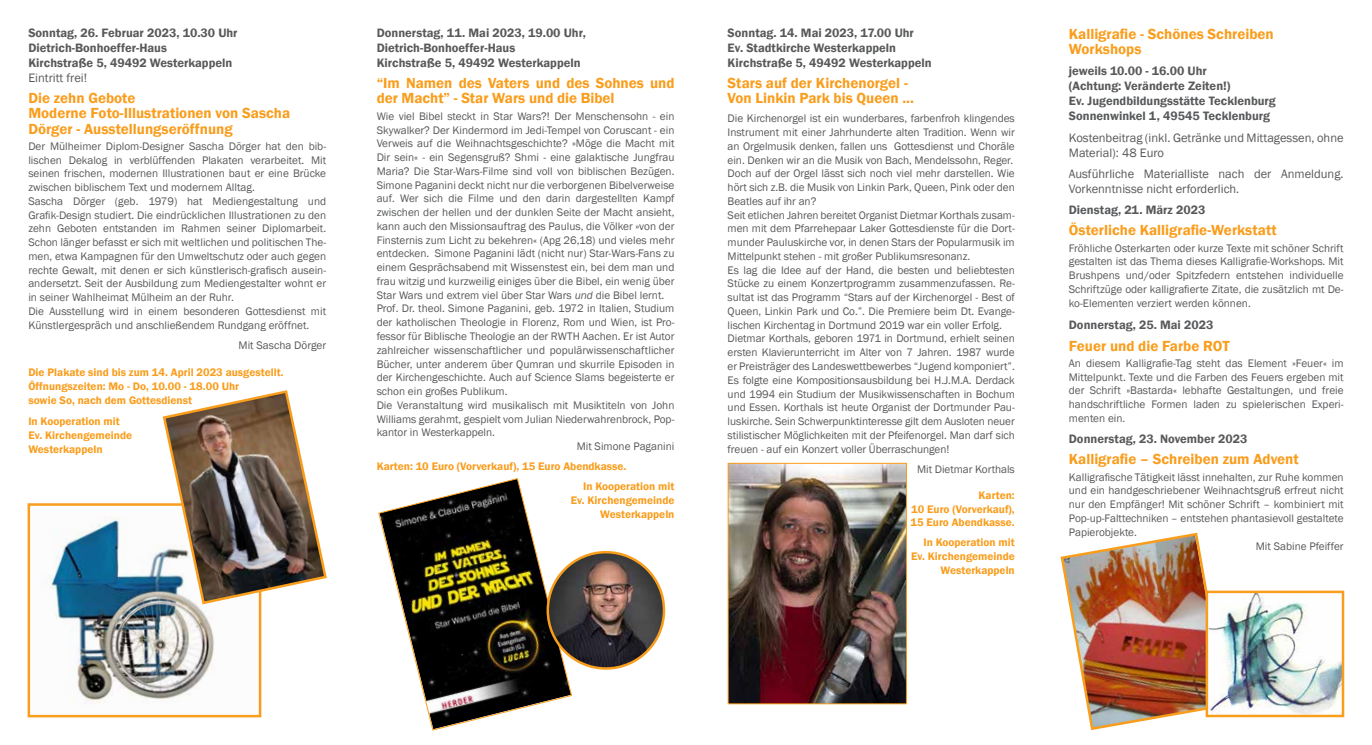
<style>
.page{position:relative;width:1372px;height:745px;background:#fff}
.page>*{position:absolute;margin:0;border:0;box-sizing:border-box;transform-origin:0 0}
.t1{font:600 15px/15px "Franklin Gothic";color:#f99d1c}
.t2{font:600 12.5px/15px "Franklin Gothic";color:#58595b}
.t3{font:12.5px/15px "Franklin Gothic";color:#58595b}
.t4{font:11.25px/13.8px "Franklin Gothic";color:#58595b}
.t5{font:600 11.25px/13.8px "Franklin Gothic";color:#f99d1c}
.s1{font-style:italic}
</style>
<div class="page">
<img style="left:46px;top:516px;width:168px;height:188px">
<div style="left:28px;top:503px;width:233px;height:214px;border:2px solid #f99d1c"></div>
<svg style="left:378px;top:478px;width:194px;height:252px"></svg>
<img style="left:1060px;top:532px;width:168px;height:199px">
<img style="left:161px;top:390px;width:166px;height:215px">
<img style="left:548px;top:552px;width:116px;height:116px;border-radius:58px">
<div style="left:546px;top:550px;width:119px;height:119px;border:2px solid #f99d1c;border-radius:50%"></div>
<img style="left:729px;top:464px;width:175px;height:237px">
<div style="left:727px;top:462px;width:179px;height:241px;border:1px solid #f99d1c"></div>
<img style="left:1208px;top:593px;width:133px;height:120px">
<div style="left:1205px;top:590px;width:139px;height:126px;border:2px solid #f99d1c"></div>
<p class="t2" style="left:28px;top:26px;width:211px">Sonntag, 26. Februar 2023, 10.30 Uhr<br>Dietrich-Bonhoeffer-Haus<br>Kirchstraße 5, 49492 Westerkappeln</p>
<p class="t3" style="left:28px;top:71px;width:60px">Eintritt frei!</p>
<h1 class="t1" style="left:28px;top:91px;width:263px">Die zehn Gebote<br>Moderne Foto-Illustrationen von Sascha<br>Dörger - Ausstellungseröffnung</h1>
<p class="t4" style="left:28px;top:139px;width:299px">Der Mülheimer Diplom-Designer Sascha Dörger hat den bib&shy;lischen Dekalog in verblüffenden Plakaten verarbeitet. Mit seinen frischen, modernen Illustrationen baut er eine Brücke zwischen biblischem Text und modernem Alltag.<br>Sascha Dörger (geb. 1979) hat Mediengestaltung und Grafik-Design studiert. Die eindrücklichen Illustrationen zu den zehn Geboten entstanden im Rahmen seiner Diplomarbeit.<br>Schon länger befasst er sich mit weltlichen und politischen The&shy;men, etwa Kampagnen für den Umweltschutz oder auch gegen rechte Gewalt, mit denen er sich künstlerisch-grafisch ausein&shy;andersetzt. Seit der Ausbildung zum Mediengestalter wohnt er in seiner Wahlheimat Mülheim an der Ruhr.<br>Die Ausstellung wird in einem besonderen Gottesdienst mit Künstlergespräch und anschließendem Rundgang eröffnet.</p>
<p class="t4" style="left:238px;top:338px;width:89px">Mit Sascha Dörger</p>
<p class="t5" style="left:28px;top:365px;width:257px">Die Plakate sind bis zum 14. April 2023 ausgestellt.<br>Öffnungszeiten: Mo - Do, 10.00 - 18.00 Uhr<br>sowie So, nach dem Gottesdienst</p>
<p class="t5" style="left:28px;top:414px;width:105px">In Kooperation mit<br>Ev. Kirchengemeinde<br>Westerkappeln</p>
<p class="t2" style="left:376px;top:26px;width:211px">Donnerstag, 11. Mai 2023, 19.00 Uhr,<br>Dietrich-Bonhoeffer-Haus<br>Kirchstraße 5, 49492 Westerkappeln</p>
<h1 class="t1" style="left:376px;top:76px;width:299px">“Im Namen des Vaters und des Sohnes und der Macht” - Star Wars und die Bibel</h1>
<p class="t4" style="left:376px;top:109px;width:299px">Wie viel Bibel steckt in Star Wars?! Der Menschensohn - ein</p>
<p class="t4" style="left:376px;top:123px;width:299px">Skywalker? Der Kindermord im Jedi-Tempel von Coruscant - ein</p>
<p class="t4" style="left:376px;top:137px;width:299px">Verweis auf die Weihnachtsgeschichte? »Möge die Macht mit</p>
<p class="t4" style="left:376px;top:150px;width:299px">Dir sein« - ein Segensgruß? Shmi - eine galaktische Jungfrau</p>
<p class="t4" style="left:376px;top:164px;width:299px">Maria? Die Star-Wars-Filme sind voll von biblischen Bezügen.</p>
<p class="t4" style="left:376px;top:178px;width:299px">Simone Paganini deckt nicht nur die verborgenen Bibelverweise</p>
<p class="t4" style="left:376px;top:192px;width:299px">auf. Wer sich die Filme und den darin dargestellten Kampf</p>
<p class="t4" style="left:376px;top:205px;width:299px">zwischen der hellen und der dunklen Seite der Macht ansieht,</p>
<p class="t4" style="left:376px;top:219px;width:299px">kann auch den Missionsauftrag des Paulus, die Völker »von der</p>
<p class="t4" style="left:376px;top:233px;width:299px">Finsternis zum Licht zu bekehren« (Apg 26,18) und vieles mehr</p>
<p class="t4" style="left:376px;top:247px;width:299px">entdecken. Simone Paganini lädt (nicht nur) Star-Wars-Fans zu</p>
<p class="t4" style="left:376px;top:260px;width:299px">einem Gesprächsabend mit Wissenstest ein, bei dem man und</p>
<p class="t4" style="left:376px;top:274px;width:299px">frau witzig und kurzweilig einiges über die Bibel, ein wenig über</p>
<p class="t4" style="left:376px;top:288px;width:289px">Star Wars und extrem viel über Star Wars <span class="s1">und</span> die Bibel lernt.</p>
<p class="t4" style="left:376px;top:302px;width:299px">Prof. Dr. theol. Simone Paganini, geb. 1972 in Italien, Studium</p>
<p class="t4" style="left:376px;top:315px;width:299px">der katholischen Theologie in Florenz, Rom und Wien, ist Pro-</p>
<p class="t4" style="left:376px;top:329px;width:299px">fessor für Biblische Theologie an der RWTH Aachen. Er ist Autor</p>
<p class="t4" style="left:376px;top:343px;width:299px">zahlreicher wissenschaftlicher und populärwissenschaftlicher</p>
<p class="t4" style="left:376px;top:357px;width:299px">Bücher, unter anderem über Qumran und skurrile Episoden in</p>
<p class="t4" style="left:376px;top:370px;width:299px">der Kirchengeschichte. Auch auf Science Slams begeisterte er</p>
<p class="t4" style="left:376px;top:384px;width:132px">schon ein großes Publikum.</p>
<p class="t4" style="left:376px;top:398px;width:299px">Die Veranstaltung wird musikalisch mit Musiktiteln von John</p>
<p class="t4" style="left:376px;top:412px;width:299px">Williams gerahmt, gespielt vom Julian Niederwahrenbrock, Pop-</p>
<p class="t4" style="left:376px;top:425px;width:120px">kantor in Westerkappeln.</p>
<p class="t4" style="left:576px;top:439px;width:99px">Mit Simone Paganini</p>
<p class="t5" style="left:583px;top:456px;width:93px;line-height:20px;text-indent:-206px">Karten: 10 Euro (Vorverkauf), 15 Euro Abendkasse.<br>In Kooperation mit</p>
<p class="t5" style="left:570px;top:493px;width:105px;text-align:right">Ev. Kirchengemeinde<br>Westerkappeln</p>
<p class="t2" style="left:727px;top:26px;width:205px">Sonntag. 14. Mai 2023, 17.00 Uhr<br>Ev. Stadtkirche Westerkappeln<br>Kirchstraße 5, 49492 Westerkappeln</p>
<h1 class="t1" style="left:727px;top:76px;width:188px">Stars auf der Kirchenorgel -<br>Von Linkin Park bis Queen ...</h1>
<p class="t4" style="left:727px;top:112px;width:289px">Die Kirchenorgel ist ein wunderbares, farbenfroh klingendes Instrument mit einer Jahrhunderte alten Tradition. Wenn wir an Orgelmusik denken, fallen uns Gottesdienst und Choräle ein. Denken wir an die Musik von Bach, Mendelssohn, Reger.<br>Doch auf der Orgel lässt sich noch viel mehr darstellen. Wie hört sich z.B. die Musik von Linkin Park, Queen, Pink oder den Beatles auf ihr an?<br>Seit etlichen Jahren bereitet Organist Dietmar Korthals zusam&shy;men mit dem Pfarrehepaar Laker Gottesdienste für die Dort&shy;munder Pauluskirche vor, in denen Stars der Popularmusik im Mittelpunkt stehen - mit großer Publikumsresonanz.<br>Es lag die Idee auf der Hand, die besten und beliebtesten Stücke zu einem Konzertprogramm zusammenzufassen. Re&shy;sultat ist das Programm “Stars auf der Kirchenorgel - Best of Queen, Linkin Park und Co.”. Die Premiere beim Dt. Evange&shy;lischen Kirchentag in Dortmund 2019 war ein voller Erfolg.<br>Dietmar Korthals, geboren 1971 in Dortmund, erhielt seinen ersten Klavierunterricht im Alter von 7 Jahren. 1987 wurde er Preisträger des Landeswettbewerbes “Jugend komponiert”.<br>Es folgte eine Kompositionsausbildung bei H.J.M.A. Derdack und 1994 ein Studium der Musikwissenschaften in Bochum und Essen. Korthals ist heute Organist der Dortmunder Pau&shy;luskirche. Sein Schwerpunktinteresse gilt dem Ausloten neuer stilistischer Möglichkeiten mit der Pfeifenorgel. Man darf sich freuen - auf ein Konzert voller Überraschungen!</p>
<p class="t4" style="left:917px;top:462px;width:99px">Mit Dietmar Korthals</p>
<p class="t5" style="left:910px;top:488px;width:106px;text-align:justify;text-indent:68px">Karten:<br>10 Euro (Vorverkauf), 15 Euro Abendkasse.</p>
<p class="t5" style="left:911px;top:535px;width:105px;text-align:right">In Kooperation mit<br>Ev. Kirchengemeinde<br>Westerkappeln</p>
<h1 class="t1" style="left:1068px;top:27px;width:206px">Kalligrafie - Schönes Schreiben<br>Workshops</h1>
<p class="t2" style="left:1068px;top:64px;width:208px">jeweils 10.00 - 16.00 Uhr<br>(Achtung: Veränderte Zeiten!)<br>Ev. Jugendbildungsstätte Tecklenburg Sonnenwinkel 1, 49545 Tecklenburg</p>
<p class="t3" style="left:1068px;top:130px;width:276px">Kostenbeitrag (inkl. Getränke und Mittagessen, ohne<br>Material): 48 Euro</p>
<p class="t3" style="left:1068px;top:166px;width:276px">Ausführliche Materialliste nach der Anmeldung.<br>Vorkenntnisse nicht erforderlich.</p>
<p class="t2" style="left:1068px;top:202px;width:138px">Dienstag, 21. März 2023</p>
<h1 class="t1" style="left:1068px;top:223px;width:209px">Österliche Kalligrafie-Werkstatt</h1>
<p class="t4" style="left:1068px;top:241px;width:276px;text-align:justify">Fröhliche Osterkarten oder kurze Texte mit schöner Schrift gestalten ist das Thema dieses Kalligrafie-Workshops. Mit Brushpens und/oder Spitzfedern entstehen individuelle Schriftzüge oder kalligrafierte Zitate, die zusätzlich mt De&shy;ko-Elementen verziert werden können.</p>
<p class="t2" style="left:1068px;top:317px;width:146px">Donnerstag, 25. Mai 2023</p>
<h1 class="t1" style="left:1068px;top:338px;width:162px">Feuer und die Farbe ROT</h1>
<p class="t4" style="left:1068px;top:356px;width:276px;text-align:justify">An diesem Kalligrafie-Tag steht das Element »Feuer« im Mittelpunkt. Texte und die Farben des Feuers ergeben mit der Schrift »Bastarda« lebhafte Gestaltungen, und freie handschriftliche Formen laden zu spielerischen Experi&shy;menten ein.</p>
<p class="t2" style="left:1068px;top:431px;width:180px">Donnerstag, 23. November 2023</p>
<h1 class="t1" style="left:1068px;top:452px;width:231px">Kalligrafie – Schreiben zum Advent</h1>
<p class="t4" style="left:1068px;top:470px;width:276px">Kalligrafische Tätigkeit lässt innehalten, zur Ruhe kommen</p>
<p class="t4" style="left:1068px;top:483px;width:276px">und ein handgeschriebener Weihnachtsgruß erfreut nicht</p>
<p class="t4" style="left:1068px;top:497px;width:276px">nur den Empfänger! Mit schöner Schrift – kombiniert mit</p>
<p class="t4" style="left:1068px;top:511px;width:276px">Pop-up-Falttechniken – entstehen phantasievoll gestaltete</p>
<p class="t4" style="left:1068px;top:525px;width:70px">Papierobjekte.</p>
<p class="t4" style="left:1255px;top:538px;width:89px">Mit Sabine Pfeiffer</p>
</div>
